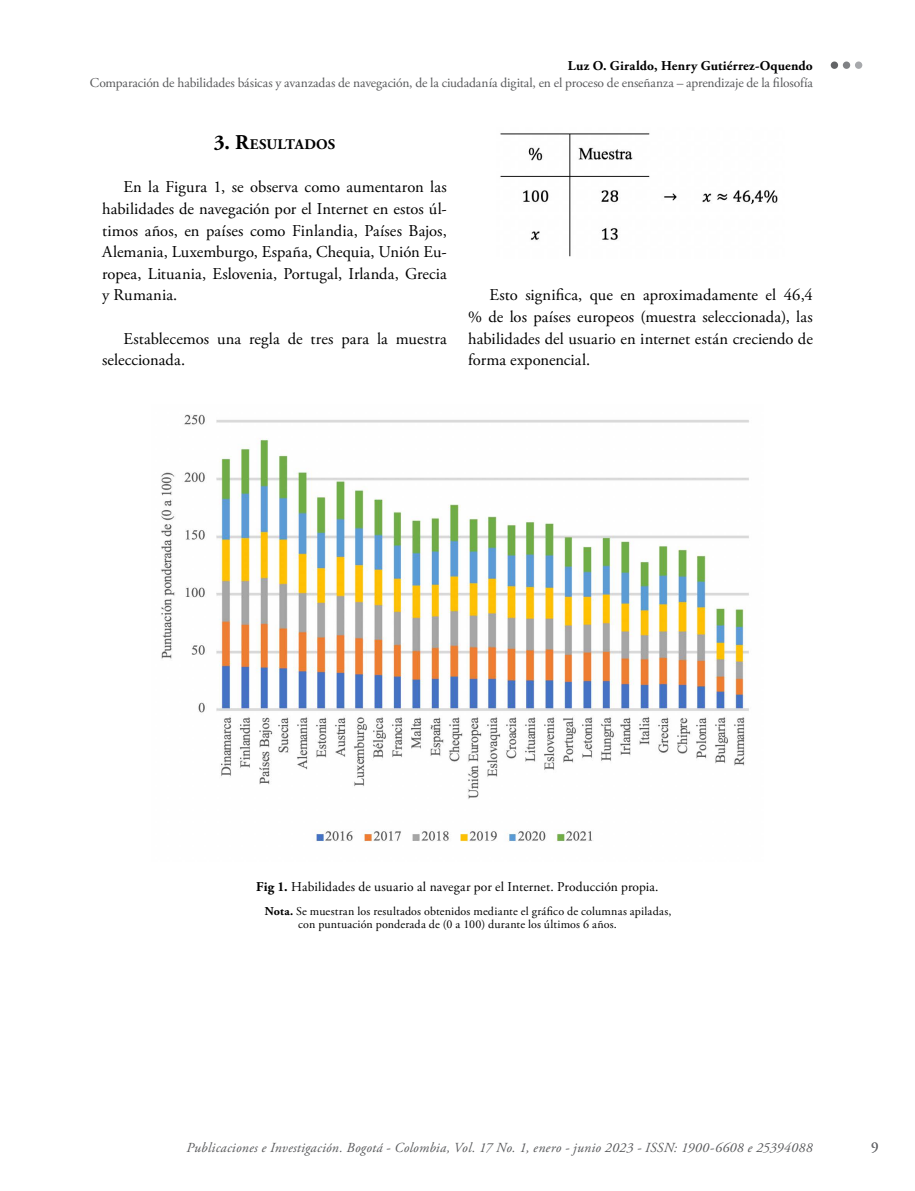
<style>
.page{position:relative;width:915px;height:1191px;background:#fff}
.page>*{position:absolute;margin:0;border:0;box-sizing:border-box;transform-origin:0 0}
.t1{font:16.5px/21.6px "Adobe Garamond Pro";letter-spacing:.005em;color:#000;text-align:justify}
.t2{font:15px "Adobe Garamond Pro";color:#6d6e71}
.t3{font:700 14.7px "Adobe Garamond Pro";color:#000}
.t4{font:italic 13.8px "Adobe Garamond Pro";letter-spacing:.02em;color:#58595b}
.t5{font:13.5px "Adobe Garamond Pro";letter-spacing:-.01em;color:#58595b}
.t6{font:13.5px "Adobe Garamond Pro";letter-spacing:.01em;color:#000}
.t7{font:700 13.5px "Adobe Garamond Pro";letter-spacing:.015em;color:#000}
.t8{font:12px/13.5px "Adobe Garamond Pro";letter-spacing:.025em;color:#000}
.s1{font-size:21px}
.s2{font-weight:700}
</style>
<div class="page">
<div style="left:830px;top:61px;width:7px;height:8px;background:#636466;border-radius:50%"></div>
<svg style="left:842px;top:61px;width:7px;height:8px"></svg>
<div style="left:854px;top:61px;width:8px;height:8px;background:#a7a9ac;border-radius:50%"></div>
<img style="left:500px;top:133px;width:278px;height:124px">
<img style="left:161px;top:414px;width:588px;height:428px">
<p class="t7" style="left:567px;top:58px;width:246px">Luz O. Giraldo, Henry Gutiérrez-Oquendo</p>
<p class="t5" style="left:90px;top:75px;width:724px">Comparación de habilidades básicas y avanzadas de navegación, de la ciudadanía digital, en el proceso de enseñanza – aprendizaje de la filosofía</p>
<p class="t3" style="left:214px;top:136px;width:123px"><span class="s1">3. R</span>ESULTADOS</p>
<p class="t1" style="left:102px;top:177px;width:346px;text-indent:21px">En la Figura 1, se observa como aumentaron las habilidades de navegación por el Internet en estos úl&shy;timos años, en países como Finlandia, Países Bajos, Alemania, Luxemburgo, España, Chequia, Unión Eu&shy;ropea, Lituania, Eslovenia, Portugal, Irlanda, Grecia y Rumania.</p>
<p class="t1" style="left:102px;top:328px;width:346px;text-indent:21px">Establecemos una regla de tres para la muestra seleccionada.</p>
<p class="t1" style="left:468px;top:285px;width:346px;text-indent:21px">Esto significa, que en aproximadamente el 46,4 % de los países europeos (muestra seleccionada), las habilidades del usuario en internet están creciendo de forma exponencial.</p>
<p class="t6" style="left:256px;top:878px;width:404px"><span class="s2">Fig 1.</span> Habilidades de usuario al navegar por el Internet. Producción propia.</p>
<p class="t8" style="left:298px;top:904px;width:374px;text-indent:-33px"><span class="s2">Nota.</span> Se muestran los resultados obtenidos mediante el gráfico de columnas apiladas, con puntuación ponderada de (0 a 100) durante los últimos 6 años.</p>
<p class="t4" style="left:186px;top:1139px;width:627px">Publicaciones e Investigación. Bogotá - Colombia, Vol. 17 No. 1, enero - junio 2023 - ISSN: 1900-6608 e 25394088</p>
<p class="t2" style="left:870px;top:1137px;width:9px">9</p>
</div>
